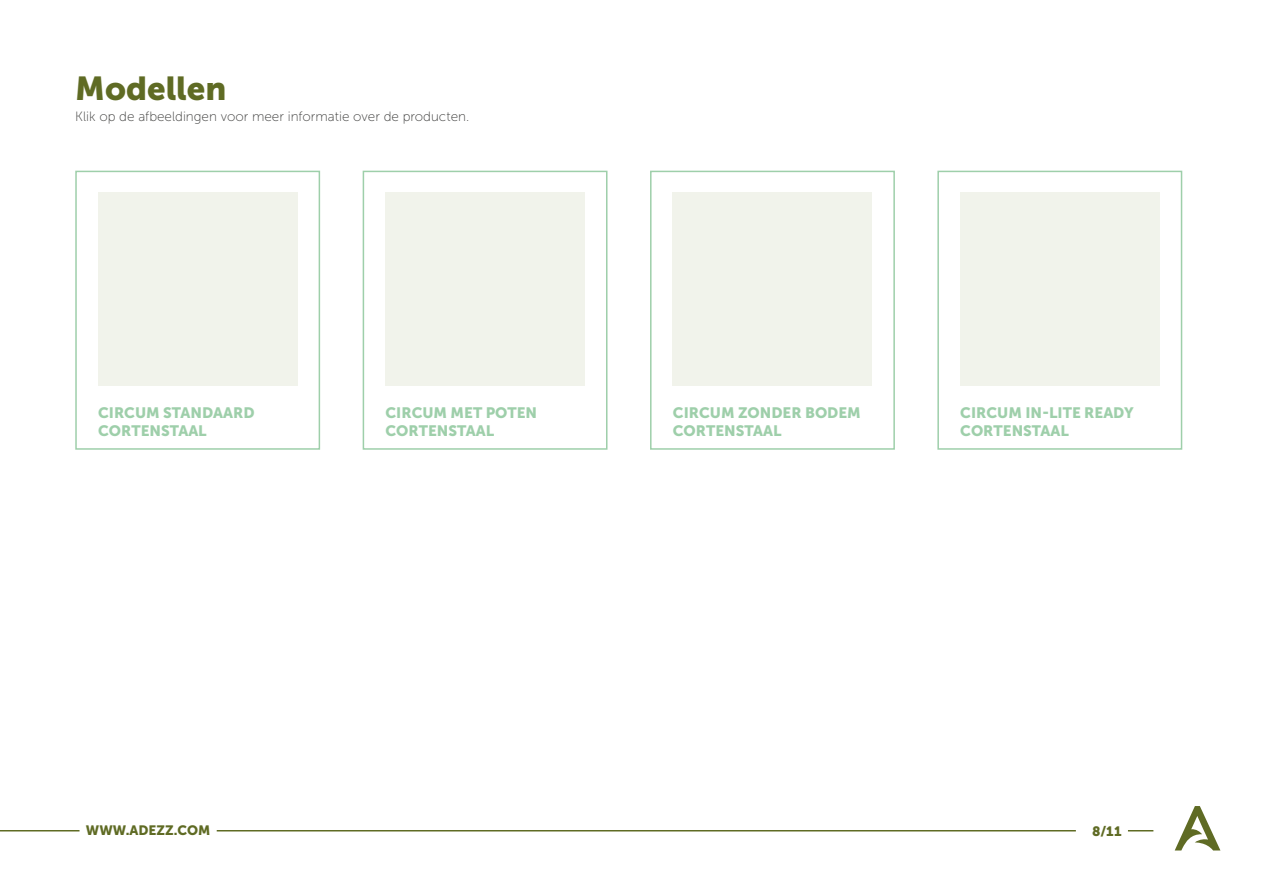
<style>
.page{position:relative;width:1263px;height:893px;background:#fff}
.page>*{position:absolute;margin:0;border:0;box-sizing:border-box;transform-origin:0 0}
.t1{font:33px "Museo Sans 900";color:#5f6b24}
.t2{font:15px/18px "Museo Sans 900";color:#9ecfaa}
.t3{font:13.5px "Museo Sans 100";color:#3c3c3b}
.t4{font:13.5px "Museo Sans 900";color:#5f6b24}
</style>
<div class="page">
<svg style="left:1175px;top:806px;width:45px;height:44px"></svg>
<svg style="left:1128px;top:830px;width:25px;height:1px"></svg>
<hr style="left:0;top:830px;width:80px;height:1px;background:#5f6b24">
<hr style="left:217px;top:830px;width:859px;height:1px;background:#5f6b24">
<div style="left:75px;top:171px;width:245px;height:279px;border:2px solid #9ecfaa"></div>
<div style="left:363px;top:171px;width:244px;height:279px;border:2px solid #9ecfaa"></div>
<div style="left:650px;top:171px;width:245px;height:279px;border:2px solid #9ecfaa"></div>
<div style="left:937px;top:171px;width:245px;height:279px;border:2px solid #9ecfaa"></div>
<div style="left:98px;top:192px;width:199px;height:193px;background:#f1f3eb"></div>
<div style="left:385px;top:192px;width:200px;height:193px;background:#f1f3eb"></div>
<div style="left:673px;top:192px;width:199px;height:193px;background:#f1f3eb"></div>
<div style="left:960px;top:192px;width:199px;height:193px;background:#f1f3eb"></div>
<h1 class="t1" style="left:75px;top:70px;width:153px">Modellen</h1>
<p class="t3" style="left:75px;top:109px;width:395px">Klik op de afbeeldingen voor meer informatie over de producten.</p>
<p class="t2" style="left:98px;top:403px;width:158px">CIRCUM STANDAARD<br>CORTENSTAAL</p>
<p class="t2" style="left:385px;top:403px;width:153px">CIRCUM MET POTEN<br>CORTENSTAAL</p>
<p class="t2" style="left:673px;top:403px;width:189px">CIRCUM ZONDER BODEM<br>CORTENSTAAL</p>
<p class="t2" style="left:960px;top:403px;width:175px">CIRCUM IN-LITE READY<br>CORTENSTAAL</p>
<p class="t4" style="left:86px;top:823px;width:126px">WWW.ADEZZ.COM</p>
<p class="t4" style="left:1092px;top:823px;width:31px">8/11</p>
</div>
